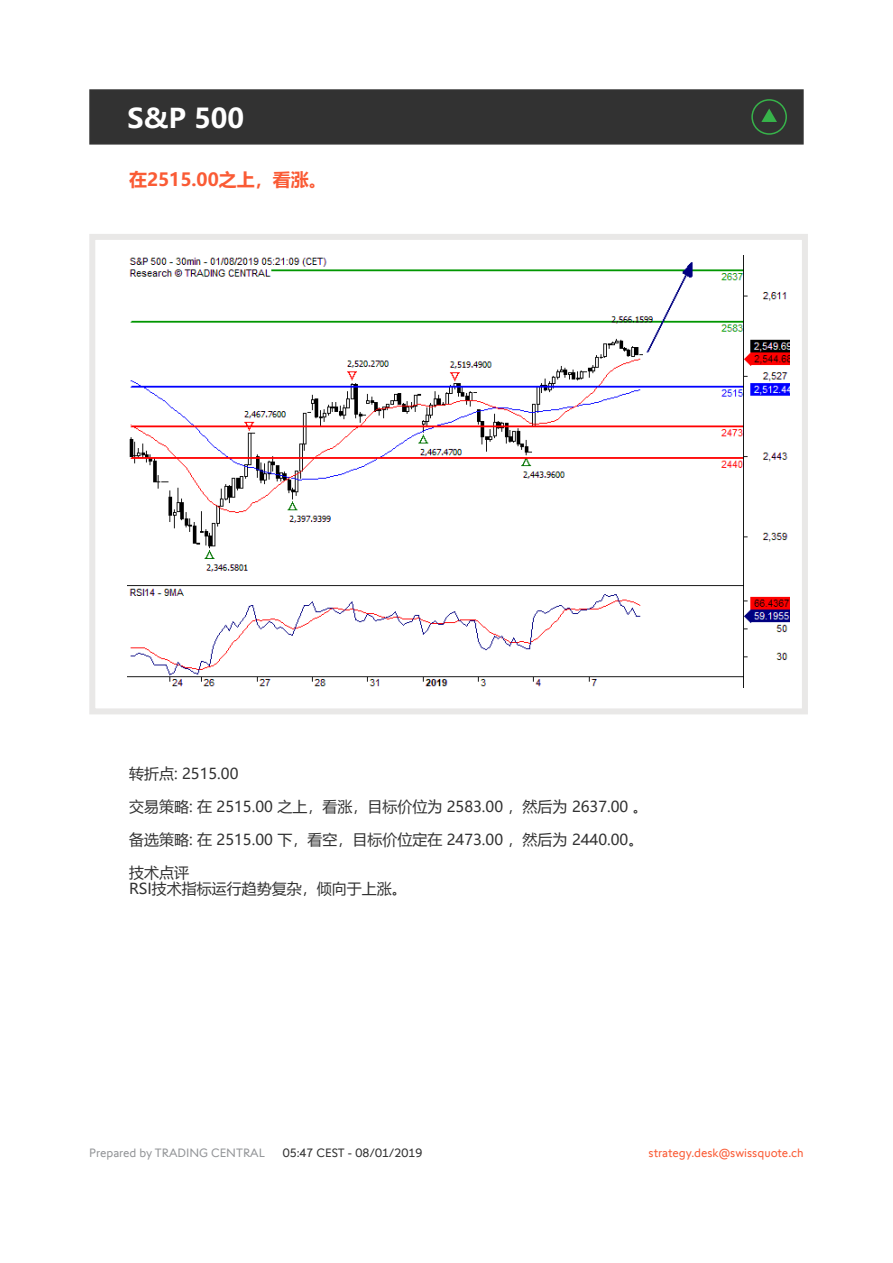
<style>
.page{position:relative;width:893px;height:1263px;background:#fff}
.page>*{position:absolute;margin:0;border:0;box-sizing:border-box;transform-origin:0 0}
.t1{font:700 27px "Microsoft Ya Hei UI";color:#fff}
.t2{font:700 18px "Microsoft Ya Hei UI";color:#fa5b35}
.t3{font:15px/16.5px "Microsoft Ya Hei UI";color:#323232}
.t4{font:12px "Swissquote CT";color:#fa5b35}
.t5{font:12px "Swissquote CT";color:#939598}
.t6{font:12px "Swissquote CT";color:#323232}
</style>
<div class="page">
<div style="left:89px;top:234px;width:719px;height:480px;border:6px solid #e9e8e7"></div>
<div style="left:89px;top:89px;width:715px;height:56px;background:#323232;border:2px solid #323232"></div>
<img style="left:128px;top:255px;width:661px;height:432px">
<svg style="left:751px;top:99px;width:36px;height:36px"></svg>
<h1 class="t1" style="left:128px;top:99px;width:118px">S&amp;P 500</h1>
<p class="t2" style="left:129px;top:167px;width:199px">在2515.00之上，看涨。</p>
<p class="t3" style="left:129px;top:765px;width:111px">转折点: 2515.00</p>
<p class="t3" style="left:129px;top:798px;width:520px">交易策略: 在 2515.00 之上，看涨，目标价位为 2583.00 ，然后为 2637.00 。</p>
<p class="t3" style="left:129px;top:831px;width:516px">备选策略: 在 2515.00 下，看空，目标价位定在 2473.00 ，然后为 2440.00。</p>
<p class="t3" style="left:129px;top:864px;width:279px">技术点评<br>RSI技术指标运行趋势复杂，倾向于上涨。</p>
<p class="t5" style="left:89px;top:1145px;width:177px">Prepared by TRADING CENTRAL</p>
<p class="t6" style="left:283px;top:1145px;width:141px">05:47 CEST - 08/01/2019</p>
<p class="t4" style="left:649px;top:1145px;width:157px">strategy.desk@swissquote.ch</p>
</div>
